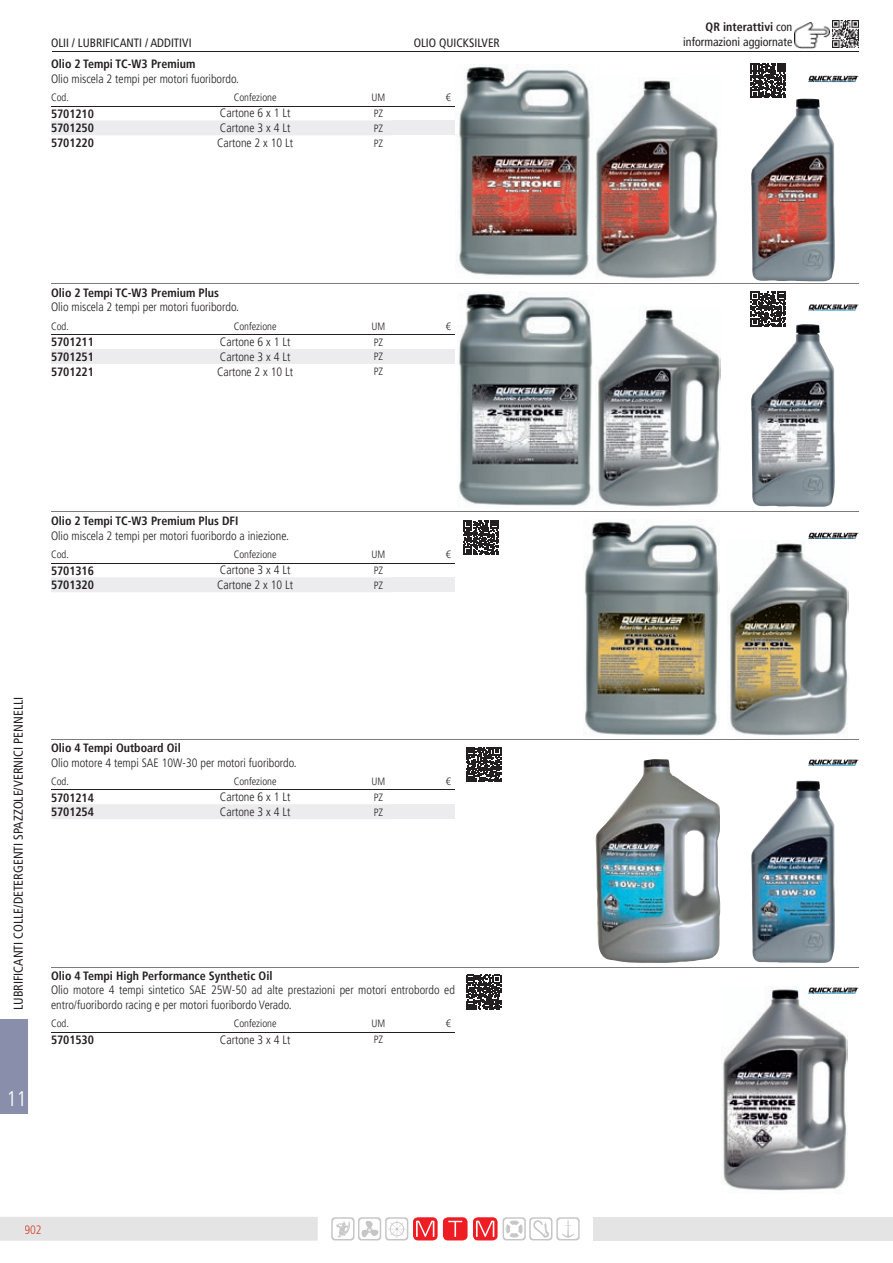
<style>
.page{position:relative;width:893px;height:1263px;background:#fff}
.page>*{position:absolute;margin:0;border:0;box-sizing:border-box;transform-origin:0 0}
.t1{font:300 condensed 21px "Frutiger LT Pro";color:#fff}
.t2{font:condensed 12.75px "Frutiger LT Pro";color:#231f20}
.t3{font:300 condensed 12px/14.4px "Frutiger LT Pro";color:#231f20}
.t4{font:700 condensed 12px "Frutiger LT Pro";color:#231f20}
.t5{font:condensed 12px/14.7px "Frutiger LT Pro";color:#231f20;text-align:right}
.t6{font:300 condensed 12px "Frutiger LT Pro";color:#ee1d23}
.t7{font:300 condensed 10.5px "Frutiger LT Pro";color:#231f20}
.s1{font-weight:700}
</style>
<div class="page">
<div style="left:0;top:1019px;width:27px;height:94px;background:#898fab"></div>
<hr style="left:52px;top:51px;width:807px;height:1px;background:#231f20">
<svg style="left:331px;top:1217px;width:249px;height:23px"></svg>
<div style="left:0;top:1217px;width:318px;height:24px;background:#e4e4e4"></div>
<div style="left:25px;top:1225px;width:16px;height:9px;background:#e4e4e4"></div>
<div style="left:593px;top:1216px;width:300px;height:24px;background:#e4e4e4"></div>
<hr style="left:51px;top:283px;width:808px;height:1px;background:#7c7b7b">
<hr style="left:51px;top:511px;width:808px;height:1px;background:#7c7b7b">
<hr style="left:51px;top:739px;width:808px;height:1px;background:#7c7b7b">
<hr style="left:51px;top:967px;width:808px;height:1px;background:#7c7b7b">
<img style="left:795px;top:22px;width:34px;height:27px">
<img style="left:832px;top:21px;width:27px;height:27px">
<img style="left:751px;top:99px;width:84px;height:182px">
<img style="left:595px;top:80px;width:123px;height:199px">
<img style="left:459px;top:65px;width:131px;height:211px">
<div style="left:51px;top:120px;width:340px;height:15px;background:#ececee"></div>
<div style="left:391px;top:120px;width:64px;height:15px;background:#ececee"></div>
<hr style="left:51px;top:106px;width:94px;height:1px;background:#231f20">
<hr style="left:145px;top:106px;width:221px;height:1px;background:#231f20">
<svg style="left:366px;top:106px;width:25px;height:1px"></svg>
<hr style="left:391px;top:106px;width:64px;height:1px;background:#231f20">
<svg style="left:751px;top:63px;width:35px;height:35px"></svg>
<img style="left:808px;top:76px;width:51px;height:6px">
<img style="left:750px;top:324px;width:85px;height:183px">
<img style="left:596px;top:307px;width:124px;height:200px">
<img style="left:458px;top:291px;width:135px;height:215px">
<div style="left:51px;top:349px;width:340px;height:15px;background:#ececee"></div>
<div style="left:391px;top:349px;width:64px;height:15px;background:#ececee"></div>
<hr style="left:51px;top:335px;width:94px;height:1px;background:#231f20">
<hr style="left:145px;top:335px;width:221px;height:1px;background:#231f20">
<hr style="left:391px;top:335px;width:64px;height:1px;background:#231f20">
<svg style="left:751px;top:292px;width:35px;height:35px"></svg>
<img style="left:808px;top:304px;width:51px;height:7px">
<img style="left:728px;top:541px;width:121px;height:195px">
<img style="left:584px;top:521px;width:136px;height:215px">
<div style="left:51px;top:577px;width:340px;height:15px;background:#ececee"></div>
<div style="left:391px;top:577px;width:64px;height:15px;background:#ececee"></div>
<hr style="left:51px;top:563px;width:94px;height:1px;background:#231f20">
<hr style="left:145px;top:563px;width:221px;height:1px;background:#231f20">
<svg style="left:366px;top:563px;width:25px;height:1px"></svg>
<hr style="left:391px;top:563px;width:64px;height:1px;background:#231f20">
<svg style="left:463px;top:520px;width:35px;height:35px"></svg>
<img style="left:808px;top:533px;width:51px;height:6px">
<img style="left:751px;top:780px;width:84px;height:183px">
<img style="left:595px;top:759px;width:126px;height:204px">
<div style="left:51px;top:804px;width:340px;height:15px;background:#ececee"></div>
<div style="left:391px;top:804px;width:64px;height:15px;background:#ececee"></div>
<hr style="left:51px;top:790px;width:94px;height:1px;background:#231f20">
<hr style="left:145px;top:790px;width:221px;height:1px;background:#231f20">
<hr style="left:391px;top:790px;width:64px;height:1px;background:#231f20">
<svg style="left:466px;top:747px;width:35px;height:35px"></svg>
<img style="left:808px;top:759px;width:51px;height:7px">
<img style="left:722px;top:986px;width:125px;height:205px">
<hr style="left:51px;top:1032px;width:94px;height:1px;background:#231f20">
<hr style="left:145px;top:1032px;width:221px;height:1px;background:#231f20">
<svg style="left:366px;top:1032px;width:25px;height:1px"></svg>
<hr style="left:391px;top:1032px;width:64px;height:1px;background:#231f20">
<svg style="left:466px;top:975px;width:35px;height:35px"></svg>
<img style="left:808px;top:987px;width:51px;height:7px">
<p class="t5" style="left:51px;top:36px;width:142px">OLII / LUBRIFICANTI / ADDITIVI</p>
<p class="t5" style="left:414px;top:36px;width:88px">OLIO QUICKSILVER</p>
<p class="t4" style="left:51px;top:57px;width:146px">Olio 2 Tempi TC-W3 Premium</p>
<p class="t3" style="left:51px;top:72px;width:190px">Olio miscela 2 tempi per motori fuoribordo.</p>
<p class="t7" style="left:51px;top:91px;width:19px">Cod.</p>
<p class="t7" style="left:234px;top:91px;width:44px">Confezione</p>
<p class="t7" style="left:372px;top:91px;width:15px">UM</p>
<p class="t7" style="left:446px;top:91px;width:7px">€</p>
<p class="t4" style="left:51px;top:107px;width:44px">5701210</p>
<p class="t3" style="left:220px;top:106px;width:72px">Cartone 6 x 1 Lt</p>
<p class="t7" style="left:374px;top:107px;width:11px">PZ</p>
<p class="t4" style="left:51px;top:121px;width:44px">5701250</p>
<p class="t3" style="left:220px;top:121px;width:72px">Cartone 3 x 4 Lt</p>
<p class="t7" style="left:374px;top:122px;width:11px">PZ</p>
<p class="t4" style="left:51px;top:136px;width:44px">5701220</p>
<p class="t3" style="left:217px;top:136px;width:78px">Cartone 2 x 10 Lt</p>
<p class="t7" style="left:374px;top:137px;width:11px">PZ</p>
<p class="t4" style="left:51px;top:286px;width:169px">Olio 2 Tempi TC-W3 Premium Plus</p>
<p class="t3" style="left:51px;top:300px;width:190px">Olio miscela 2 tempi per motori fuoribordo.</p>
<p class="t7" style="left:51px;top:320px;width:19px">Cod.</p>
<p class="t7" style="left:234px;top:320px;width:44px">Confezione</p>
<p class="t7" style="left:372px;top:320px;width:15px">UM</p>
<p class="t7" style="left:446px;top:320px;width:7px">€</p>
<p class="t4" style="left:51px;top:335px;width:44px">5701211</p>
<p class="t3" style="left:220px;top:335px;width:72px">Cartone 6 x 1 Lt</p>
<p class="t7" style="left:374px;top:336px;width:11px">PZ</p>
<p class="t4" style="left:51px;top:350px;width:44px">5701251</p>
<p class="t3" style="left:220px;top:350px;width:72px">Cartone 3 x 4 Lt</p>
<p class="t7" style="left:374px;top:351px;width:11px">PZ</p>
<p class="t4" style="left:51px;top:365px;width:44px">5701221</p>
<p class="t3" style="left:217px;top:365px;width:78px">Cartone 2 x 10 Lt</p>
<p class="t7" style="left:374px;top:366px;width:11px">PZ</p>
<p class="t4" style="left:51px;top:514px;width:189px">Olio 2 Tempi TC-W3 Premium Plus DFI</p>
<p class="t3" style="left:51px;top:528px;width:239px">Olio miscela 2 tempi per motori fuoribordo a iniezione.</p>
<p class="t7" style="left:51px;top:548px;width:19px">Cod.</p>
<p class="t7" style="left:234px;top:548px;width:44px">Confezione</p>
<p class="t7" style="left:372px;top:548px;width:15px">UM</p>
<p class="t7" style="left:446px;top:548px;width:7px">€</p>
<p class="t4" style="left:51px;top:563px;width:44px">5701316</p>
<p class="t3" style="left:220px;top:563px;width:72px">Cartone 3 x 4 Lt</p>
<p class="t7" style="left:374px;top:564px;width:11px">PZ</p>
<p class="t4" style="left:51px;top:578px;width:44px">5701320</p>
<p class="t3" style="left:217px;top:578px;width:78px">Cartone 2 x 10 Lt</p>
<p class="t7" style="left:374px;top:579px;width:11px">PZ</p>
<p class="t2" style="left:11px;top:1010px;width:315px;rotate:-90deg">LUBRIFICANTI COLLE/DETERGENTI SPAZZOLE/VERNICI PENNELLI</p>
<h1 class="t1" style="left:6px;top:1086px;width:22px">11</h1>
<p class="t4" style="left:51px;top:741px;width:131px">Olio 4 Tempi Outboard Oil</p>
<p class="t3" style="left:51px;top:755px;width:247px">Olio motore 4 tempi SAE 10W-30 per motori fuoribordo.</p>
<p class="t7" style="left:51px;top:775px;width:19px">Cod.</p>
<p class="t7" style="left:234px;top:775px;width:44px">Confezione</p>
<p class="t7" style="left:372px;top:775px;width:15px">UM</p>
<p class="t7" style="left:446px;top:775px;width:7px">€</p>
<p class="t4" style="left:51px;top:790px;width:44px">5701214</p>
<p class="t3" style="left:220px;top:790px;width:72px">Cartone 6 x 1 Lt</p>
<p class="t7" style="left:374px;top:791px;width:11px">PZ</p>
<p class="t4" style="left:51px;top:805px;width:44px">5701254</p>
<p class="t3" style="left:220px;top:805px;width:72px">Cartone 3 x 4 Lt</p>
<p class="t7" style="left:374px;top:806px;width:11px">PZ</p>
<p class="t4" style="left:51px;top:969px;width:223px">Olio 4 Tempi High Performance Synthetic Oil</p>
<p class="t3" style="left:51px;top:983px;width:405px">Olio motore 4 tempi sintetico SAE 25W-50 ad alte prestazioni per motori entrobordo ed entro/fuoribordo racing e per motori fuoribordo Verado.</p>
<p class="t7" style="left:51px;top:1017px;width:19px">Cod.</p>
<p class="t7" style="left:234px;top:1017px;width:44px">Confezione</p>
<p class="t7" style="left:372px;top:1017px;width:15px">UM</p>
<p class="t7" style="left:446px;top:1017px;width:7px">€</p>
<p class="t4" style="left:51px;top:1033px;width:44px">5701530</p>
<p class="t3" style="left:220px;top:1032px;width:72px">Cartone 3 x 4 Lt</p>
<p class="t7" style="left:374px;top:1033px;width:11px">PZ</p>
<p class="t6" style="left:24px;top:1223px;width:19px">902</p>
<p class="t5" style="left:683px;top:20px;width:111px"><span class="s1">QR interattivi</span> con informazioni aggiornate</p>
</div>
